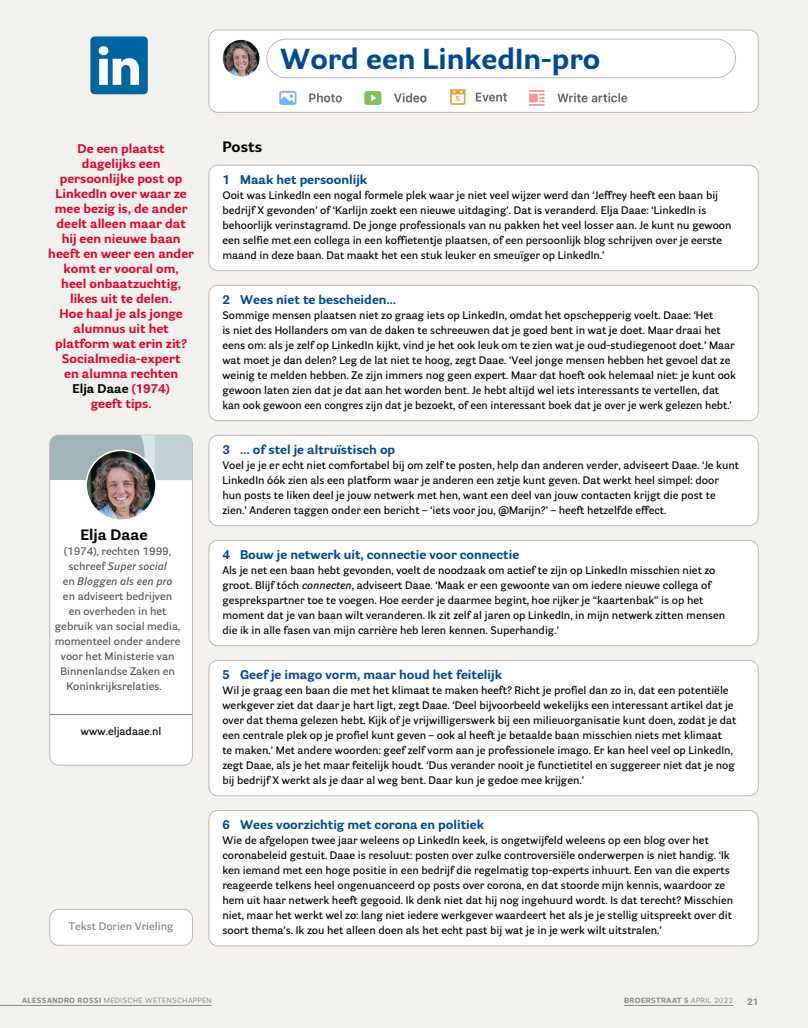
<style>
.page{position:relative;width:808px;height:1028px;background:#f3f1ee}
.page>*{position:absolute;margin:0;border:0;box-sizing:border-box;transform-origin:0 0}
.t1{font:700 28.75px "Parry Grotesque";color:#004a92}
.t2{font:700 15px "Parry Grotesque";color:#000}
.t3{font:700 12.5px/15px "Parry Grotesque";color:#e4032d;text-align:center}
.t4{font:700 12.5px "Parry Grotesque";color:#004a92}
.t5{font:600 10.62px/15px "Parry Grotesque";color:#000}
.t6{font:600 10.62px "Parry Grotesque";color:#575450}
.t7{font:italic 600 10.62px "Parry Grotesque";color:#575450}
.t8{font:600 10.62px "Parry Grotesque";color:#878585}
.t9{font:700 9.38px "Parry Grotesque";color:#878585}
.t10{font:7.5px "Parry Grotesque";letter-spacing:.06em;color:#878585}
.t11{font:700 7.5px "Parry Grotesque";letter-spacing:.06em;color:#878585}
.s1{color:#000}
.s2{font-style:normal}
.s3{font-style:italic}
.s4{font-weight:700}
.s5{font-weight:400}
</style>
<div class="page">
<div style="left:50px;top:909px;width:142px;height:36px;background:#fff;border-radius:9px"></div>
<div style="left:50px;top:909px;width:143px;height:36px;border:1px solid #bfb9b8;border-radius:9px"></div>
<div style="left:209px;top:30px;width:549px;height:82px;background:#fff;border-radius:9px"></div>
<div style="left:209px;top:30px;width:549px;height:83px;border:1px solid #bfb9b8;border-radius:9px"></div>
<div style="left:209px;top:165px;width:549px;height:105px;background:#fff;border-radius:9px"></div>
<div style="left:209px;top:165px;width:549px;height:106px;border:1px solid #bfb9b8;border-radius:9px"></div>
<div style="left:209px;top:285px;width:549px;height:135px;background:#fff;border-radius:9px"></div>
<div style="left:209px;top:285px;width:549px;height:136px;border:1px solid #bfb9b8;border-radius:9px"></div>
<div style="left:209px;top:435px;width:549px;height:90px;background:#fff;border-radius:9px"></div>
<div style="left:209px;top:435px;width:549px;height:91px;border:1px solid #bfb9b8;border-radius:9px"></div>
<div style="left:209px;top:540px;width:549px;height:105px;background:#fff;border-radius:9px"></div>
<div style="left:209px;top:540px;width:549px;height:106px;border:1px solid #bfb9b8;border-radius:9px"></div>
<div style="left:209px;top:660px;width:549px;height:135px;background:#fff;border-radius:9px"></div>
<div style="left:209px;top:660px;width:549px;height:136px;border:1px solid #bfb9b8;border-radius:9px"></div>
<div style="left:209px;top:810px;width:549px;height:135px;background:#fff;border-radius:9px"></div>
<div style="left:209px;top:810px;width:549px;height:136px;border:1px solid #bfb9b8;border-radius:9px"></div>
<img style="left:222px;top:39px;width:38px;height:38px;border-radius:19px">
<div style="left:222px;top:39px;width:38px;height:39px;border:1px solid #fff;border-radius:50%"></div>
<div style="left:267px;top:39px;width:469px;height:39px;border:1px solid #bfb9b8;border-radius:19px"></div>
<img style="left:279px;top:89px;width:349px;height:17px">
<div style="left:50px;top:435px;width:142px;height:330px;background:#fff;border-radius:9px"></div>
<div style="left:50px;top:435px;width:143px;height:330px;border:1px solid #bfb9b8;border-radius:9px"></div>
<svg style="left:50px;top:435px;width:142px;height:45px;background:#b0c2c5"></svg>
<img style="left:86px;top:450px;width:70px;height:70px;border-radius:35px">
<div style="left:85px;top:449px;width:72px;height:72px;border:2px solid #fff;border-radius:50%"></div>
<hr style="left:50px;top:714px;width:142px;height:1px;background:#878585">
<div style="left:90px;top:36px;width:58px;height:58px;background:#0065a0;border-radius:4px"></div>
<svg style="left:99px;top:46px;width:40px;height:39px"></svg>
<hr style="left:624px;top:1005px;width:109px;height:1px;background:#878585">
<svg style="left:0;top:1005px;width:22px;height:1px"></svg>
<hr style="left:22px;top:1005px;width:190px;height:1px;background:#878585">
<h1 class="t1" style="left:280px;top:40px;width:321px">Word een LinkedIn-pro</h1>
<p class="t3" style="left:48px;top:140px;width:147px">De een plaatst<br>dagelijks een persoonlijke post op<br>LinkedIn over waar ze mee bezig is, de ander deelt alleen maar dat hij een nieuwe baan heeft en weer een ander komt er vooral om,<br>heel onbaatzuchtig, likes uit te delen.<br>Hoe haal je als jonge alumnus uit het platform wat erin zit?<br>Socialmedia-expert<br>en alumna rechten<br><span class="s1">Elja Daae</span> (1974)<br>geeft tips.</p>
<h2 class="t2" style="left:80px;top:525px;width:69px">Elja Daae</h2>
<p class="t6" style="left:64px;top:544px;width:108px">(1974), rechten 1999,</p>
<p class="t7" style="left:68px;top:559px;width:100px"><span class="s2">schreef</span> Super social</p>
<p class="t7" style="left:63px;top:574px;width:111px"><span class="s2">en</span> Bloggen als een pro</p>
<p class="t6" style="left:63px;top:589px;width:111px">en adviseert bedrijven</p>
<p class="t6" style="left:69px;top:604px;width:99px">en overheden in het</p>
<p class="t6" style="left:55px;top:619px;width:127px">gebruik van social media,</p>
<p class="t6" style="left:55px;top:634px;width:127px">momenteel onder andere</p>
<p class="t6" style="left:61px;top:649px;width:115px">voor het Ministerie van</p>
<p class="t6" style="left:60px;top:664px;width:116px">Binnenlandse Zaken en</p>
<p class="t6" style="left:66px;top:679px;width:97px">Koninkrijksrelaties.</p>
<p class="t5" style="left:81px;top:723px;width:82px">www.eljadaae.nl</p>
<p class="t8" style="left:69px;top:919px;width:106px">Tekst Dorien Vrieling</p>
<h2 class="t2" style="left:222px;top:137px;width:41px">Posts</h2>
<p class="t4" style="left:222px;top:171px;width:146px">1 Maak het persoonlijk</p>
<p class="t5" style="left:222px;top:187px;width:511px">Ooit was LinkedIn een nogal formele plek waar je niet veel wijzer werd dan ‘Jeffrey heeft een baan bij bedrijf X gevonden’ of ‘Karlijn zoekt een nieuwe uitdaging’. Dat is veranderd. Elja Daae: ‘LinkedIn is behoorlijk verinstagramd. De jonge professionals van nu pakken het veel losser aan. Je kunt nu gewoon een selfie met een collega in een koffietentje plaatsen, of een persoonlijk blog schrijven over je eerste maand in deze baan. Dat maakt het een stuk leuker en smeuïger op LinkedIn.’</p>
<p class="t4" style="left:222px;top:291px;width:175px">2 Wees niet te bescheiden…</p>
<p class="t5" style="left:222px;top:307px;width:515px">Sommige mensen plaatsen niet zo graag iets op LinkedIn, omdat het opschepperig voelt. Daae: ‘Het<br>is niet des Hollanders om van de daken te schreeuwen dat je goed bent in wat je doet. Maar draai het eens om: als je zelf op LinkedIn kijkt, vind je het ook leuk om te zien wat je oud-studiegenoot doet.’ Maar wat moet je dan delen? Leg de lat niet te hoog, zegt Daae. ‘Veel jonge mensen hebben het gevoel dat ze weinig te melden hebben. Ze zijn immers nog geen expert. Maar dat hoeft ook helemaal niet: je kunt ook gewoon laten zien dat je dat aan het worden bent. Je hebt altijd wel iets interessants te vertellen, dat kan ook gewoon een congres zijn dat je bezoekt, of een interessant boek dat je over je werk gelezen hebt.’</p>
<p class="t4" style="left:222px;top:441px;width:174px">3 … of stel je altruïstisch op</p>
<p class="t5" style="left:222px;top:457px;width:518px">Voel je je er echt niet comfortabel bij om zelf te posten, help dan anderen verder, adviseert Daae. ‘Je kunt LinkedIn óók zien als een platform waar je anderen een zetje kunt geven. Dat werkt heel simpel: door hun posts te liken deel je jouw netwerk met hen, want een deel van jouw contacten krijgt die post te zien.’ Anderen taggen onder een bericht – ‘iets voor jou, @Marijn?’ – heeft hetzelfde effect.</p>
<p class="t4" style="left:222px;top:546px;width:298px">4 Bouw je netwerk uit, connectie voor connectie</p>
<p class="t5" style="left:222px;top:562px;width:504px">Als je net een baan hebt gevonden, voelt de noodzaak om actief te zijn op LinkedIn misschien niet zo groot. Blijf tóch <span class="s3">connecten</span>, adviseert Daae. ‘Maak er een gewoonte van om iedere nieuwe collega of gesprekspartner toe te voegen. Hoe eerder je daarmee begint, hoe rijker je “kaartenbak” is op het moment dat je van baan wilt veranderen. Ik zit zelf al jaren op LinkedIn, in mijn netwerk zitten mensen die ik in alle fasen van mijn carrière heb leren kennen. Superhandig.’</p>
<p class="t4" style="left:222px;top:666px;width:281px">5 Geef je imago vorm, maar houd het feitelijk</p>
<p class="t5" style="left:222px;top:682px;width:515px">Wil je graag een baan die met het klimaat te maken heeft? Richt je profiel dan zo in, dat een potentiële werkgever ziet dat daar je hart ligt, zegt Daae. ‘Deel bijvoorbeeld wekelijks een interessant artikel dat je over dat thema gelezen hebt. Kijk of je vrijwilligerswerk bij een milieuorganisatie kunt doen, zodat je dat een centrale plek op je profiel kunt geven – ook al heeft je betaalde baan misschien niets met klimaat<br>te maken.’ Met andere woorden: geef zelf vorm aan je professionele imago. Er kan heel veel op LinkedIn, zegt Daae, als je het maar feitelijk houdt. ‘Dus verander nooit je functietitel en suggereer niet dat je nog bij bedrijf X werkt als je daar al weg bent. Daar kun je gedoe mee krijgen.’</p>
<p class="t4" style="left:222px;top:816px;width:263px">6 Wees voorzichtig met corona en politiek</p>
<p class="t5" style="left:222px;top:832px;width:512px">Wie de afgelopen twee jaar weleens op LinkedIn keek, is ongetwijfeld weleens op een blog over het coronabeleid gestuit. Daae is resoluut: posten over zulke controversiële onderwerpen is niet handig. ‘Ik ken iemand met een hoge positie in een bedrijf die regelmatig top-experts inhuurt. Een van die experts reageerde telkens heel ongenuanceerd op posts over corona, en dat stoorde mijn kennis, waardoor ze hem uit haar netwerk heeft gegooid. Ik denk niet dat hij nog ingehuurd wordt. Is dat terecht? Misschien niet, maar het werkt wel zo: lang niet iedere werkgever waardeert het als je je stellig uitspreekt over dit soort thema’s. Ik zou het alleen doen als het echt past bij wat je in je werk wilt uitstralen.’</p>
<p class="t10" style="left:22px;top:995px;width:191px"><span class="s4">ALESSANDRO ROSSI</span> MEDISCHE WETENSCHAPPEN</p>
<p class="t11" style="left:624px;top:995px;width:111px">BROERSTRAAT 5 <span class="s5">APRIL 2022</span></p>
<p class="t9" style="left:747px;top:996px;width:13px">21</p>
</div>
